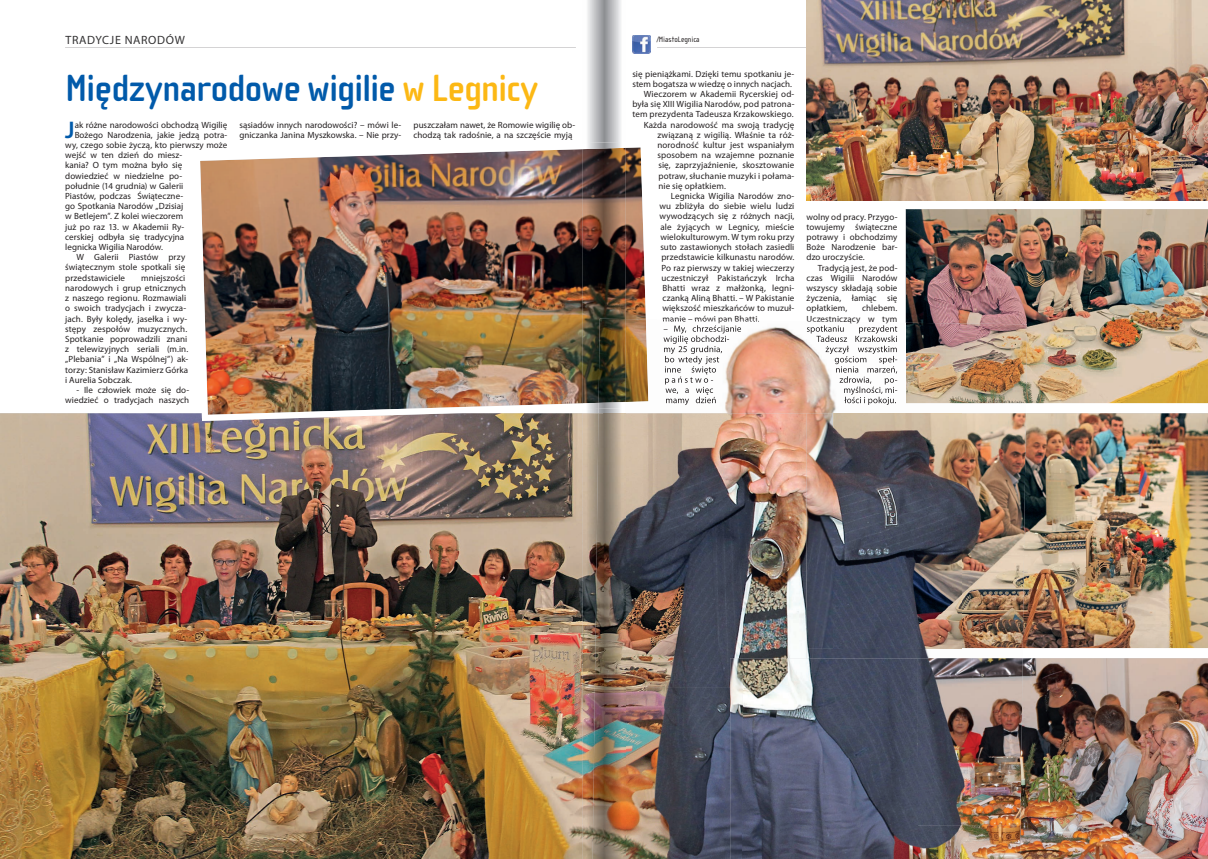
<style>
.page{position:relative;width:1208px;height:859px;background:#fff}
.page>*{position:absolute;margin:0;border:0;box-sizing:border-box;transform-origin:0 0}
.t1{font:700 38.8px "Cholla Sans OTCE";letter-spacing:-.025em;color:#015aaa}
.t2{font:600 24.1px "Myriad Pro";color:#015aaa}
.t3{font:12px "Myriad Pro";letter-spacing:.055em;color:#333233}
.t4{font:9px/10.2px "Myriad Pro";letter-spacing:.01em;color:#231f20}
.t5{font:8px "Cholla Sans OTCE";color:#231f20}
.s1{color:#fcb814}
</style>
<div class="page">
<svg style="left:657px;top:47px;width:149px;height:1px"></svg>
<svg style="left:65px;top:47px;width:510px;height:1px"></svg>
<img style="left:632px;top:35px;width:18px;height:18px">
<img style="left:0;top:413px;width:583px;height:446px">
<img style="left:806px;top:0;width:402px;height:201px">
<img style="left:906px;top:209px;width:302px;height:194px">
<img style="left:739px;top:658px;width:469px;height:201px">
<img style="left:822px;top:413px;width:386px;height:235px">
<img style="left:194px;top:147px;width:452px;height:274px">
<img style="left:625px;top:319px;width:301px;height:104px">
<img style="left:806px;top:422px;width:16px;height:236px">
<img style="left:822px;top:648px;width:200px;height:10px">
<img style="left:625px;top:413px;width:181px;height:275px">
<img style="left:625px;top:687px;width:114px;height:172px">
<img style="left:906px;top:323px;width:121px;height:80px">
<img style="left:743px;top:658px;width:174px;height:201px">
<img style="left:917px;top:658px;width:105px;height:168px">
<img style="left:917px;top:825px;width:103px;height:34px">
<img style="left:833px;top:413px;width:192px;height:235px">
<img style="left:663px;top:320px;width:96px;height:3px">
<img style="left:663px;top:325px;width:78px;height:9px">
<img style="left:663px;top:335px;width:66px;height:9px">
<img style="left:664px;top:346px;width:58px;height:8px">
<img style="left:665px;top:356px;width:54px;height:8px">
<img style="left:665px;top:366px;width:51px;height:8px">
<img style="left:665px;top:376px;width:48px;height:8px">
<img style="left:665px;top:387px;width:48px;height:8px">
<img style="left:666px;top:397px;width:50px;height:8px">
<img style="left:807px;top:321px;width:90px;height:2px">
<img style="left:807px;top:325px;width:90px;height:9px">
<img style="left:816px;top:335px;width:81px;height:7px">
<img style="left:825px;top:346px;width:72px;height:8px">
<img style="left:834px;top:356px;width:63px;height:8px">
<img style="left:836px;top:366px;width:61px;height:8px">
<img style="left:839px;top:376px;width:58px;height:8px">
<img style="left:844px;top:386px;width:53px;height:9px">
<img style="left:844px;top:397px;width:52px;height:8px">
<img style="left:625px;top:319px;width:29px;height:89px">
<img style="left:604px;top:0;width:21px;height:859px">
<img style="left:583px;top:413px;width:9px;height:446px">
<img style="left:583px;top:142px;width:21px;height:267px">
<img style="left:592px;top:413px;width:12px;height:446px">
<img style="left:598px;top:319px;width:6px;height:84px">
<svg style="left:598px;top:403px;width:6px;height:10px"></svg>
<h3 class="t3" style="left:65px;top:33px;width:121px">TRADYCJE NARODÓW</h3>
<h1 class="t1" style="left:65px;top:66px;width:474px">Międzynarodowe wigilie <span class="s1">w Legnicy</span></h1>
<h2 class="t2" style="left:65px;top:114px;width:11px">J</h2>
<p class="t4" style="left:75px;top:119px;width:154px">ak różne narodowości obchodzą Wigilię</p>
<p class="t4" style="left:75px;top:130px;width:154px">Bożego Narodzenia, jakie jedzą potra-</p>
<p class="t4" style="left:65px;top:140px;width:164px">wy, czego sobie życzą, kto pierwszy może</p>
<p class="t4" style="left:65px;top:150px;width:119px">wejść w ten dzień do miesz-</p>
<p class="t4" style="left:65px;top:160px;width:118px">kania? O tym można było się</p>
<p class="t4" style="left:65px;top:170px;width:118px">dowiedzieć w niedzielne po-</p>
<p class="t4" style="left:65px;top:181px;width:120px">południe (14 grudnia) w Galerii</p>
<p class="t4" style="left:65px;top:191px;width:120px">Piastów, podczas Świąteczne-</p>
<p class="t4" style="left:65px;top:201px;width:119px">go Spotkania Narodów „Dzisiaj</p>
<p class="t4" style="left:65px;top:211px;width:119px">w Betlejem”. Z kolei wieczorem</p>
<p class="t4" style="left:65px;top:221px;width:120px">już po raz 13. w Akademii Ry-</p>
<p class="t4" style="left:65px;top:232px;width:121px">cerskiej odbyła się tradycyjna</p>
<p class="t4" style="left:65px;top:242px;width:99px">legnicka Wigilia Narodów.</p>
<p class="t4" style="left:77px;top:252px;width:110px">W Galerii Piastów przy</p>
<p class="t4" style="left:65px;top:262px;width:122px">świątecznym stole spotkali się</p>
<p class="t4" style="left:65px;top:272px;width:61px">przedstawiciele</p>
<p class="t4" style="left:65px;top:272px;width:125px;text-indent:76px">mniejszości narodowych i grup etnicznych z naszego regionu. Rozmawiali o swoich tradycjach i zwycza&shy;jach. Były kolędy, jasełka i wy&shy;stępy zespołów muzycznych.<br>Spotkanie poprowadzili znani z telewizyjnych seriali (m.in. „Plebania” i „Na Wspólnej”) ak&shy;torzy: Stanisław Kazimierz Górka i Aurelia Sobczak.</p>
<p class="t4" style="left:65px;top:385px;width:126px;text-align:right">- Ile człowiek może się do&shy;wiedzieć o tradycjach naszych</p>
<p class="t4" style="left:239px;top:119px;width:163px">sąsiadów innych narodowości? – mówi le&shy;gniczanka Janina Myszkowska. – Nie przy-</p>
<p class="t4" style="left:413px;top:119px;width:163px">puszczałam nawet, że Romowie wigilię ob&shy;chodzą tak radośnie, a na szczęście myją</p>
<p class="t5" style="left:657px;top:35px;width:44px">/MiastoLegnica</p>
<p class="t4" style="left:632px;top:68px;width:163px">się pieniążkami. Dzięki temu spotkaniu je-</p>
<p class="t4" style="left:632px;top:79px;width:161px">stem bogatsza w wiedzę o innych nacjach.</p>
<p class="t4" style="left:643px;top:89px;width:152px">Wieczorem w Akademii Rycerskiej od-</p>
<p class="t4" style="left:632px;top:99px;width:164px">była się XIII Wigilia Narodów, pod patrona-</p>
<p class="t4" style="left:632px;top:109px;width:163px">tem prezydenta Tadeusza Krzakowskiego.</p>
<p class="t4" style="left:643px;top:119px;width:152px">Każda narodowość ma swoją tradycję</p>
<p class="t4" style="left:657px;top:130px;width:138px">związaną z wigilią. Właśnie ta róż-</p>
<p class="t4" style="left:657px;top:140px;width:139px">norodność kultur jest wspaniałym</p>
<p class="t4" style="left:657px;top:150px;width:139px">sposobem na wzajemne poznanie</p>
<p class="t4" style="left:658px;top:160px;width:137px">się, zaprzyjaźnienie, skosztowanie</p>
<p class="t4" style="left:658px;top:170px;width:137px">potraw, słuchanie muzyki i połama-</p>
<p class="t4" style="left:658px;top:181px;width:69px">nie się opłatkiem.</p>
<p class="t4" style="left:670px;top:191px;width:125px">Legnicka Wigilia Narodów zno-</p>
<p class="t4" style="left:659px;top:201px;width:136px">wu zbliżyła do siebie wielu ludzi</p>
<p class="t4" style="left:659px;top:211px;width:137px">wywodzących się z różnych nacji,</p>
<p class="t4" style="left:660px;top:221px;width:136px">ale żyjących w Legnicy, mieście</p>
<p class="t4" style="left:660px;top:232px;width:136px">wielokulturowym. W tym roku przy</p>
<p class="t4" style="left:660px;top:242px;width:136px">suto zastawionych stołach zasiedli</p>
<p class="t4" style="left:661px;top:252px;width:135px">przedstawicie kilkunastu narodów.</p>
<p class="t4" style="left:661px;top:262px;width:135px">Po raz pierwszy w takiej wieczerzy</p>
<p class="t4" style="left:661px;top:272px;width:134px">uczestniczył Pakistańczyk Ircha</p>
<p class="t4" style="left:662px;top:283px;width:134px">Bhatti wraz z małżonką, legni-</p>
<p class="t4" style="left:662px;top:293px;width:133px">czanką Aliną Bhatti. – W Pakistanie</p>
<p class="t4" style="left:662px;top:303px;width:134px">większość mieszkańców to muzuł-</p>
<p class="t4" style="left:662px;top:313px;width:98px">manie – mówi pan Bhatti.</p>
<p class="t4" style="left:806px;top:211px;width:92px;text-align:justify">wolny od pracy. Przygo&shy;towujemy świąteczne potrawy i obchodzimy Boże Narodzenie bar&shy;dzo uroczyście.</p>
<p class="t4" style="left:806px;top:262px;width:92px;text-align:justify;text-indent:11px">Tradycją jest, że pod&shy;czas Wigilii Narodów wszyscy składają sobie życzenia, łamiąc się opłatkiem,</p>
<p class="t4" style="left:806px;top:303px;width:92px;text-align:right">chlebem.<br>Uczestniczący w tym</p>
</div>
